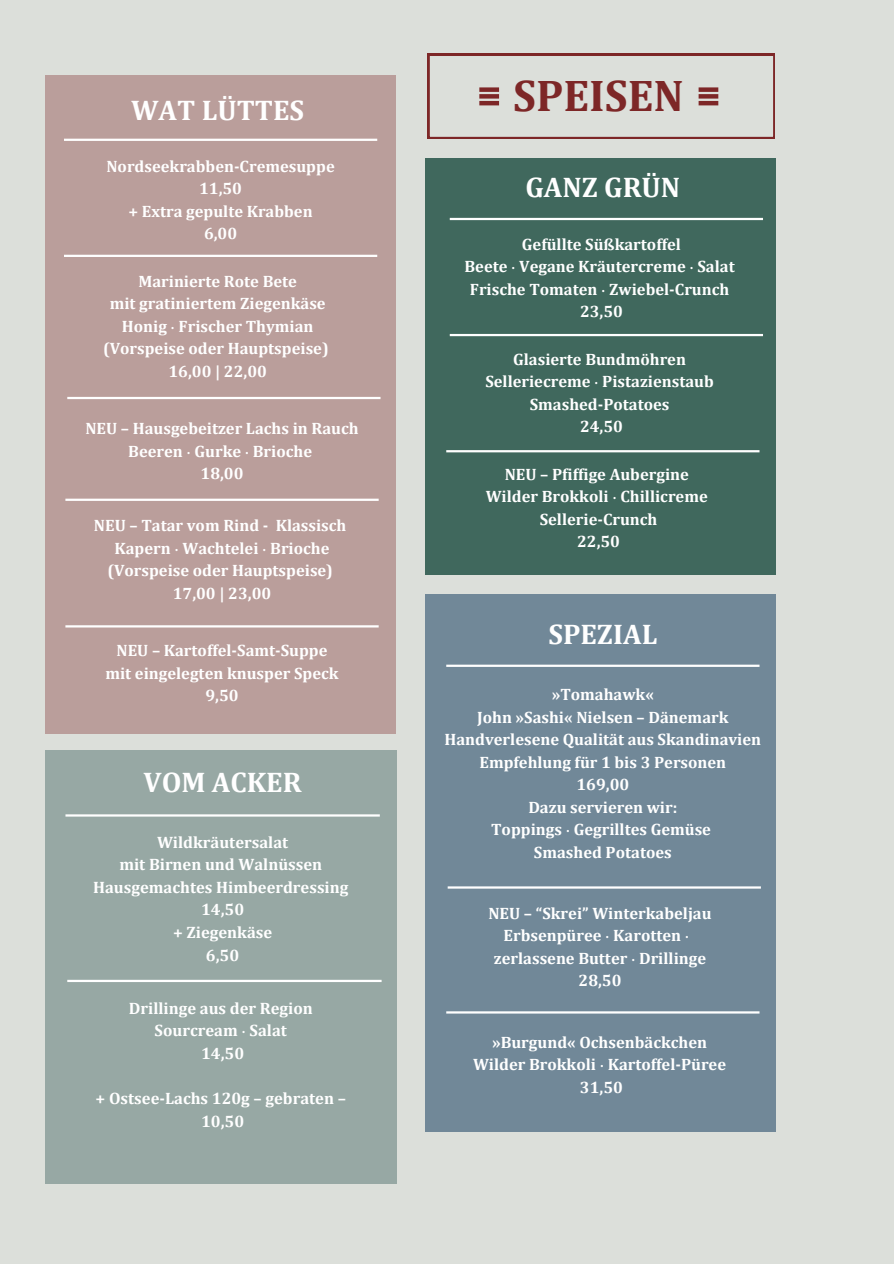
<style>
.page{position:relative;width:894px;height:1264px;background:#fff}
.page>*{position:absolute;margin:0;border:0;box-sizing:border-box;transform-origin:0 0}
.t1{font:700 44.7px "Cambria";color:#7d2727}
.t2{font:700 28.5px "Cambria";color:#fff}
.t3{font:700 16.5px/22.5px "Cambria";color:#fff;text-align:center}
.s1{font-family:"Noto Sans";font-weight:400}
</style>
<div class="page">
<div style="left:0;top:0;width:893px;height:1263px;background:#dcdfda"></div>
<div style="left:45px;top:75px;width:351px;height:658px;background:#ba9e9b"></div>
<hr style="left:64px;top:139px;width:313px;height:2px;background:#fff">
<hr style="left:65px;top:498px;width:313px;height:3px;background:#fff">
<hr style="left:64px;top:255px;width:313px;height:2px;background:#fff">
<hr style="left:67px;top:397px;width:313px;height:2px;background:#fff">
<hr style="left:65px;top:625px;width:313px;height:2px;background:#fff">
<div style="left:424px;top:158px;width:351px;height:417px;background:#40685d"></div>
<hr style="left:449px;top:218px;width:313px;height:2px;background:#fff">
<hr style="left:449px;top:334px;width:313px;height:2px;background:#fff">
<hr style="left:446px;top:450px;width:313px;height:2px;background:#fff">
<div style="left:45px;top:750px;width:352px;height:433px;background:#97a8a4"></div>
<hr style="left:65px;top:814px;width:314px;height:2px;background:#fff">
<hr style="left:67px;top:979px;width:314px;height:3px;background:#fff">
<svg style="left:427px;top:54px;width:347px;height:85px"></svg>
<div style="left:479px;top:87px;width:20px;height:5px;background:#7d2727"></div>
<div style="left:479px;top:94px;width:20px;height:5px;background:#7d2727"></div>
<hr style="left:479px;top:101px;width:20px;height:4px;background:#7d2727">
<div style="left:698px;top:87px;width:20px;height:5px;background:#7d2727"></div>
<div style="left:698px;top:94px;width:20px;height:5px;background:#7d2727"></div>
<hr style="left:698px;top:101px;width:20px;height:4px;background:#7d2727">
<div style="left:424px;top:594px;width:351px;height:537px;background:#718898"></div>
<hr style="left:446px;top:664px;width:313px;height:3px;background:#fff">
<hr style="left:446px;top:1011px;width:313px;height:2px;background:#fff">
<hr style="left:447px;top:886px;width:313px;height:2px;background:#fff">
<p class="t2" style="left:131px;top:93px;width:174px">WAT LÜTTES</p>
<p class="t3" style="left:106px;top:155px;width:230px">Nordseekrabben-Cremesuppe</p>
<p class="t3" style="left:199px;top:177px;width:44px">11,50</p>
<p class="t3" style="left:128px;top:200px;width:186px">+ Extra gepulte Krabben</p>
<p class="t3" style="left:204px;top:222px;width:35px">6,00</p>
<p class="t3" style="left:138px;top:269px;width:160px">Marinierte Rote Bete</p>
<p class="t3" style="left:110px;top:292px;width:217px">mit gratiniertem Ziegenkäse</p>
<p class="t3" style="left:122px;top:314px;width:193px">Honig <span class="s1">‧</span> Frischer Thymian</p>
<p class="t3" style="left:103px;top:337px;width:227px">(Vorspeise oder Hauptspeise)</p>
<p class="t3" style="left:168px;top:359px;width:100px">16,00 | 22,00</p>
<p class="t3" style="left:85px;top:417px;width:275px">NEU – Hausgebeitzer Lachs in Rauch</p>
<p class="t3" style="left:128px;top:439px;width:185px">Beeren <span class="s1">‧</span> Gurke <span class="s1">‧</span> Brioche</p>
<h2 class="t3" style="left:200px;top:462px;width:44px">18,00</h2>
<p class="t3" style="left:94px;top:514px;width:254px">NEU – Tatar vom Rind - Klassisch</p>
<p class="t3" style="left:114px;top:536px;width:216px">Kapern <span class="s1">‧</span> Wachtelei <span class="s1">‧</span> Brioche</p>
<p class="t3" style="left:107px;top:559px;width:227px">(Vorspeise oder Hauptspeise)</p>
<p class="t3" style="left:173px;top:581px;width:100px">17,00 | 23,00</p>
<p class="t3" style="left:116px;top:639px;width:212px">NEU – Kartoffel-Samt-Suppe</p>
<p class="t3" style="left:105px;top:661px;width:234px">mit eingelegten knusper Speck</p>
<p class="t3" style="left:205px;top:684px;width:35px">9,50</p>
<p class="t2" style="left:144px;top:765px;width:159px">VOM ACKER</p>
<p class="t3" style="left:157px;top:830px;width:133px">Wildkräutersalat</p>
<p class="t3" style="left:119px;top:853px;width:204px">mit Birnen und Walnüssen</p>
<p class="t3" style="left:93px;top:875px;width:257px">Hausgemachtes Himbeerdressing</p>
<p class="t3" style="left:201px;top:898px;width:45px">14,50</p>
<p class="t3" style="left:173px;top:920px;width:101px">+ Ziegenkäse</p>
<p class="t3" style="left:206px;top:943px;width:35px">6,50</p>
<p class="t3" style="left:129px;top:996px;width:185px">Drillinge aus der Region</p>
<p class="t3" style="left:154px;top:1019px;width:134px">Sourcream <span class="s1">‧</span> Salat</p>
<h1 class="t3" style="left:201px;top:1041px;width:45px">14,50</h1>
<p class="t3" style="left:96px;top:1086px;width:252px">+ Ostsee-Lachs 120g – gebraten –</p>
<p class="t3" style="left:201px;top:1109px;width:45px">10,50</p>
<p class="t1" style="left:513px;top:68px;width:172px">SPEISEN</p>
<p class="t2" style="left:525px;top:170px;width:156px">GANZ GRÜN</p>
<h2 class="t3" style="left:522px;top:232px;width:160px">Gefüllte Süßkartoffel</h2>
<p class="t3" style="left:464px;top:255px;width:271px">Beete <span class="s1">‧</span> Vegane Kräutercreme <span class="s1">‧</span> Salat</p>
<p class="t3" style="left:470px;top:277px;width:261px">Frische Tomaten <span class="s1">‧</span> Zwiebel-Crunch</p>
<p class="t3" style="left:580px;top:300px;width:44px">23,50</p>
<p class="t3" style="left:513px;top:347px;width:174px">Glasierte Bundmöhren</p>
<p class="t3" style="left:485px;top:370px;width:230px">Selleriecreme <span class="s1">‧</span> Pistazienstaub</p>
<p class="t3" style="left:529px;top:392px;width:141px">Smashed-Potatoes</p>
<p class="t3" style="left:580px;top:415px;width:44px">24,50</p>
<p class="t3" style="left:504px;top:462px;width:186px">NEU – Pfiffige Aubergine</p>
<p class="t3" style="left:485px;top:485px;width:223px">Wilder Brokkoli <span class="s1">‧</span> Chillicreme</p>
<p class="t3" style="left:539px;top:507px;width:119px">Sellerie-Crunch</p>
<p class="t3" style="left:577px;top:530px;width:44px">22,50</p>
<p class="t2" style="left:548px;top:616px;width:110px">SPEZIAL</p>
<p class="t3" style="left:551px;top:683px;width:104px">»Tomahawk«</p>
<p class="t3" style="left:444px;top:705px;width:318px">John »Sashi« Nielsen – Dänemark<br>Handverlesene Qualität aus Skandinavien</p>
<p class="t3" style="left:479px;top:750px;width:248px">Empfehlung für 1 bis 3 Personen</p>
<p class="t3" style="left:576px;top:773px;width:54px">169,00</p>
<p class="t3" style="left:528px;top:795px;width:150px">Dazu servieren wir:</p>
<p class="t3" style="left:491px;top:818px;width:221px">Toppings <span class="s1">‧</span> Gegrilltes Gemüse</p>
<p class="t3" style="left:534px;top:840px;width:139px">Smashed Potatoes</p>
<h2 class="t3" style="left:488px;top:901px;width:225px">NEU – “Skrei” Winterkabeljau</h2>
<p class="t3" style="left:503px;top:923px;width:187px">Erbsenpüree <span class="s1">‧</span> Karotten <span class="s1">‧</span></p>
<p class="t3" style="left:494px;top:946px;width:214px">zerlassene Butter <span class="s1">‧</span> Drillinge</p>
<p class="t3" style="left:578px;top:968px;width:44px">28,50</p>
<p class="t3" style="left:492px;top:1030px;width:216px">»Burgund« Ochsenbäckchen</p>
<p class="t3" style="left:473px;top:1052px;width:254px">Wilder Brokkoli <span class="s1">‧</span> Kartoffel-Püree</p>
<p class="t3" style="left:580px;top:1075px;width:44px">31,50</p>
</div>
